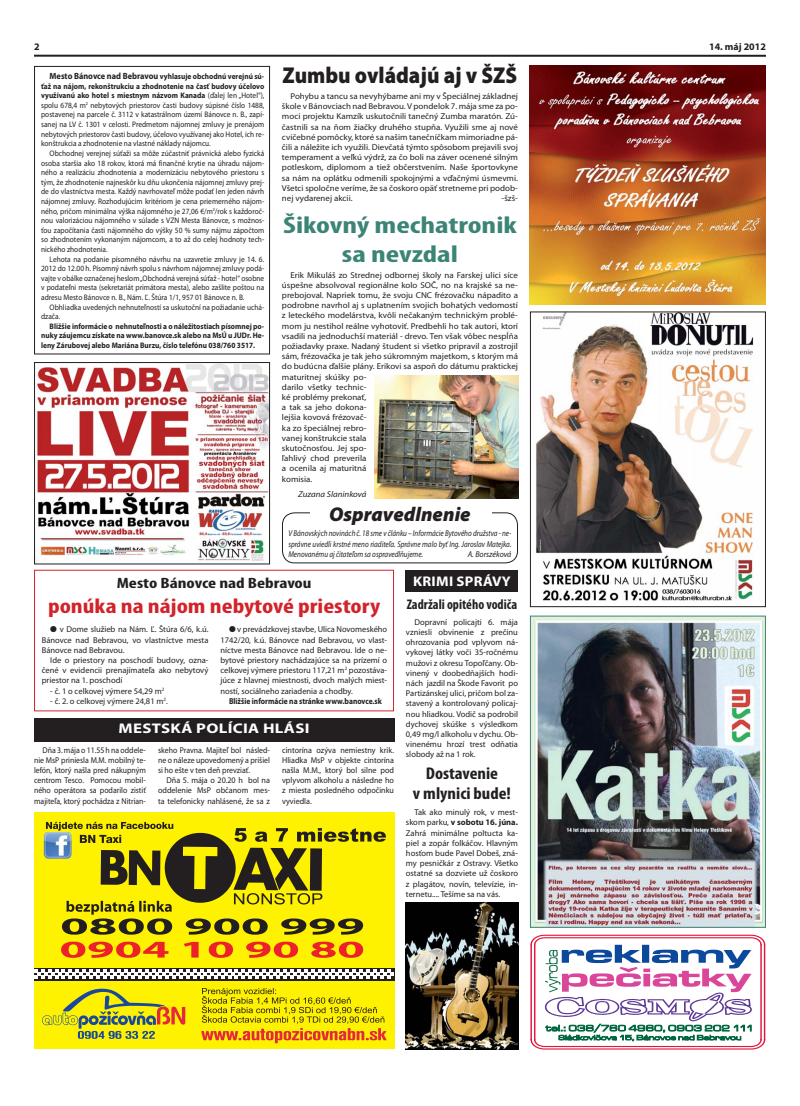
<style>
.page{position:relative;width:800px;height:1106px;background:#fff}
.page>*{position:absolute;margin:0;border:0;box-sizing:border-box;transform-origin:0 0}
.t1{font:700 condensed 24px/28.8px "Myriad Pro";color:#3b8476;text-align:center;scale:1.34 1}
.t2{font:900 23px "Myriad Pro";color:#231f20;scale:.91 1}
.t3{font:700 condensed 21px "Myriad Pro";color:#d2232a;scale:1.24 1}
.t4{font:italic 900 20px "Myriad Pro";color:#231f20}
.t5{font:700 condensed 17px/20.4px "Myriad Pro";color:#231f20;text-align:center;scale:1.1 1}
.t6{font:700 condensed 15px "Myriad Pro";color:#231f20;scale:1.28 1}
.t7{font:700 condensed 14px "Myriad Pro";color:#231f20}
.t8{font:700 14px "Myriad Pro";letter-spacing:.02em;color:#fff;scale:1.2 1}
.t9{font:700 14px "Myriad Pro";letter-spacing:.02em;color:#fff;scale:1.06 1}
.t10{font:700 10px "Myriad Pro";color:#231f20}
.t11{font:8.5px/10.2px "Myriad Pro";color:#231f20;scale:1.05 1}
.t12{font:8.5px/10.2px "Myriad Pro";color:#231f20;text-align:justify}
.t13{font:8.5px/10.2px "Myriad Pro";color:#231f20;text-align:justify;scale:.92 1}
.t14{font:8.5px/10.2px "Myriad Pro";color:#231f20;text-align:justify;scale:.95 1}
.t15{font:italic 8.5px/10.2px "Myriad Pro";color:#231f20;text-align:justify;scale:.84 1}
.t16{font:700 8.5px "Myriad Pro";color:#231f20;scale:.88 1}
.t17{font:italic 8.5px "Myriad Pro";color:#231f20;scale:1.05 1}
.t18{font:italic 8.5px "Myriad Pro";color:#231f20;scale:.94 1}
.t19{font:8px/9.6px "Myriad Pro";color:#231f20;text-align:justify;scale:.92 1}
.t20{font:700 8px/9.6px "Myriad Pro";color:#231f20;text-align:justify;scale:.92 1}
.s1{font-weight:700;font-size:9px}
.s2{font-weight:700}
.s3{font-family:"Dixieland Normal"}
</style>
<div class="page">
<hr style="left:34px;top:55px;width:731px;height:2px;background:#231f20">
<div style="left:34px;top:812px;width:360px;height:237px;background:#fff200"></div>
<svg style="left:61px;top:941px;width:302px;height:16px"></svg>
<div style="left:34px;top:968px;width:180px;height:12px;background:#231f20"></div>
<svg style="left:42px;top:988px;width:143px;height:50px"></svg>
<svg style="left:201px;top:988px;width:185px;height:55px"></svg>
<div style="left:214px;top:968px;width:180px;height:12px;background:#231f20"></div>
<svg style="left:34px;top:969px;width:360px;height:10px"></svg>
<img style="left:44px;top:832px;width:2px;height:27px">
<svg style="left:46px;top:821px;width:340px;height:113px"></svg>
<svg style="left:530px;top:934px;width:235px;height:115px"></svg>
<img style="left:532px;top:617px;width:231px;height:308px">
<img style="left:536px;top:313px;width:218px;height:288px">
<div style="left:530px;top:311px;width:235px;height:296px;border:1px solid #231f20"></div>
<img style="left:530px;top:66px;width:235px;height:239px">
<div style="left:34px;top:569px;width:360px;height:142px;border:1px solid #d2232a"></div>
<div style="left:34px;top:718px;width:360px;height:23px;background:#231f20"></div>
<svg style="left:34px;top:65px;width:236px;height:500px"></svg>
<img style="left:375px;top:375px;width:143px;height:123px">
<div style="left:406px;top:570px;width:112px;height:22px;background:#231f20"></div>
<img style="left:406px;top:902px;width:112px;height:147px">
<div style="left:282px;top:512px;width:236px;height:51px;border:1px solid #231f20;border-radius:12px"></div>
<div style="left:310px;top:511px;width:181px;height:13px;background:#fff"></div>
<p class="t10" style="left:34px;top:43px;width:7px">2</p>
<p class="t10" style="left:709px;top:43px;width:58px">14. máj 2012</p>
<p class="t19" style="left:41px;top:72px;width:244px;text-indent:9px"><span class="s1">Mesto Bánovce nad Bebravou</span> <span class="s2">vyhlasuje obchodnú verejnú sú&shy;ťaž na nájom, rekonštrukciu a zhodnotenie na časť budovy účelovo využívanú ako hotel s miestnym názvom Kanada</span> (ďalej len „Hotel“), spolu 678,4 m<sup>2</sup> nebytových priestorov časti budovy súpisné číslo 1488, postavenej na parcele č. 3112 v katastrálnom území Bánovce n. B., zapí&shy;sanej na LV č. 1301 v celosti. Predmetom nájomnej zmluvy je prenájom nebytových priestorov časti budovy, účelovo využívanej ako Hotel, ich re&shy;konštrukcia a zhodnotenie na vlastné náklady nájomcu.</p>
<p class="t19" style="left:41px;top:149px;width:244px;text-indent:9px">Obchodnej verejnej súťaži sa môže zúčastniť právnická alebo fyzická osoba staršia ako 18 rokov, ktorá má finančné krytie na úhradu nájom&shy;ného a realizáciu zhodnotenia a modernizáciu nebytového priestoru s tým, že zhodnotenie najneskôr ku dňu ukončenia nájomnej zmluvy prej&shy;de do vlastníctva mesta. Každý navrhovateľ môže podať len jeden návrh nájomnej zmluvy. Rozhodujúcim kritériom je cena priemerného nájom&shy;ného, pričom minimálna výška nájomného je 27,06 €/m<sup>2</sup>/rok s každoroč&shy;nou valorizáciou nájomného v súlade s VZN Mesta Bánovce, s možnos&shy;ťou započítania časti nájomného do výšky 50 % sumy nájmu zápočtom so zhodnotením vykonaným nájomcom, a to až do celej hodnoty tech&shy;nického zhodnotenia.</p>
<p class="t19" style="left:41px;top:255px;width:244px;text-indent:9px">Lehota na podanie písomného návrhu na uzavretie zmluvy je 14. 6.<br>2012 do 12.00 h. Písomný návrh spolu s návrhom nájomnej zmluvy podá&shy;vajte v obálke označenej heslom „Obchodná verejná súťaž - hotel“ osobne v podateľni mesta (sekretariát primátora mesta), alebo zašlite poštou na adresu Mesto Bánovce n. B., Nám. Ľ. Štúra 1/1, 957 01 Bánovce n. B.</p>
<p class="t19" style="left:41px;top:303px;width:244px;text-indent:9px">Obhliadka uvedených nehnuteľností sa uskutoční na požiadanie uchá&shy;dzača.</p>
<p class="t20" style="left:41px;top:322px;width:244px;text-indent:9px">Bližšie informácie o nehnuteľnosti a o náležitostiach písomnej po&shy;nuky záujemcu získate na www.banovce.sk alebo na MsÚ u JUDr. He&shy;leny Zárubovej alebo Mariána Burzu, číslo telefónu 038/760 3517.</p>
<h2 class="t2" style="left:282px;top:67px;width:259px">Zumbu ovládajú aj v ŠZŠ</h2>
<p class="t11" style="left:282px;top:92px;width:226px;text-align:justify;text-indent:9px">Pohybu a tancu sa nevyhýbame ani my v Špeciálnej základnej škole v Bánovciach nad Bebravou. V pondelok 7. mája sme za po&shy;moci projektu Kamzík uskutočnili tanečný Zumba maratón. Zú&shy;častnili sa na ňom žiačky druhého stupňa. Využili sme aj nové cvičebné pomôcky, ktoré sa našim tanečníčkam mimoriadne pá&shy;čili a náležite ich využili. Dievčatá týmto spôsobom prejavili svoj temperament a veľkú výdrž, za čo boli na záver ocenené silným potleskom, diplomom a tiež občerstvením. Naše športovkyne sa nám na oplátku odmenili spokojnými a vďačnými úsmevmi.<br>Všetci spoločne veríme, že sa čoskoro opäť stretneme pri podob&shy;nej vydarenej akcii.</p>
<p class="t11" style="left:501px;top:194px;width:17px">-šzš-</p>
<h1 class="t1" style="left:283px;top:213px;width:176px">Šikovný mechatronik sa nevzdal</h1>
<p class="t11" style="left:282px;top:270px;width:226px;text-indent:9px">Erik Mikuláš zo Strednej odbornej školy na Farskej ulici síce úspešne absolvoval regionálne kolo SOČ, no na krajské sa ne&shy;prebojoval. Napriek tomu, že svoju CNC frézovačku nápadito a podrobne navrhol aj s uplatnením svojich bohatých vedomostí z leteckého modelárstva, kvôli nečakaným technickým problé&shy;mom ju nestihol reálne vyhotoviť. Predbehli ho tak autori, ktorí vsadili na jednoduchší materiál - drevo. Ten však vôbec nespĺňa požiadavky praxe. Nadaný študent si všetko pripravil a zostrojil sám, frézovačka je tak jeho súkromným majetkom, s ktorým má do budúcna ďalšie plány. Erikovi sa aspoň do dátumu praktickej maturitnej skúšky po-<br>darilo všetky technic-<br>ké problémy prekonať,<br>a tak sa jeho dokona-<br>lejšia kovová frézovač-<br>ka zo špeciálnej rebro-<br>vanej konštrukcie stala<br>skutočnosťou. Jej spo-<br>ľahlivý chod preverila<br>a ocenila aj maturitná<br>komisia.</p>
<p class="t17" style="left:298px;top:491px;width:67px">Zuzana Slaninková</p>
<h3 class="t4" style="left:329px;top:506px;width:143px">Ospravedlnenie</h3>
<p class="t15" style="left:288px;top:529px;width:267px">V Bánovských novinách č. 18 sme v článku – Informácie Bytového družstva - ne&shy;správne uviedli krstné meno riaditeľa. Správne malo byť Ing. Jaroslav Matejka.<br>Menovanému aj čitateľom sa ospravedlňujeme.</p>
<p class="t18" style="left:467px;top:550px;width:48px">A. Borszéková</p>
<h3 class="t6" style="left:117px;top:577px;width:154px">Mesto Bánovce nad Bebravou</h3>
<h3 class="t3" style="left:48px;top:598px;width:269px">ponúka na nájom nebytové priestory</h3>
<p class="t12" style="left:42px;top:625px;width:168px;text-indent:9px"><span class="s3">-</span> v Dome služieb na Nám. Ľ. Štúra 6/6, k.ú.<br>Bánovce nad Bebravou, vo vlastníctve mesta Bánovce nad Bebravou.</p>
<p class="t12" style="left:42px;top:656px;width:168px;text-indent:9px">Ide o priestory na poschodí budovy, ozna&shy;čené v evidencii prenajímateľa ako nebytový priestor na 1. poschodí</p>
<p class="t12" style="left:50px;top:686px;width:115px">- č. 1 o celkovej výmere 54,29 m<sup>2</sup></p>
<p class="t12" style="left:50px;top:696px;width:119px">- č. 2. o celkovej výmere 24,81 m<sup>2</sup>.</p>
<p class="t12" style="left:220px;top:625px;width:168px;text-indent:9px"><span class="s3">-</span> v prevádzkovej stavbe, Ulica Novomeského 1742/20, k.ú. Bánovce nad Bebravou, vo vlast&shy;níctve mesta Bánovce nad Bebravou. Ide o ne&shy;bytové priestory nachádzajúce sa na prízemí o celkovej výmere priestoru 117,21 m<sup>2</sup> pozostáva&shy;júce z hlavnej miestnosti, dvoch malých miest&shy;ností, sociálneho zariadenia a chodby.</p>
<p class="t16" style="left:229px;top:697px;width:175px">Bližšie informácie na stránke www.banovce.sk</p>
<h3 class="t8" style="left:118px;top:723px;width:161px">MESTSKÁ POLÍCIA HLÁSI</h3>
<p class="t13" style="left:34px;top:745px;width:123px;text-indent:9px">Dňa 3. mája o 11.55 h na oddele&shy;nie MsP priniesla M.M. mobilný te&shy;lefón, ktorý našla pred nákupným centrom Tesco. Pomocou mobil&shy;ného operátora sa podarilo zistiť majiteľa, ktorý pochádza z Nitrian-</p>
<p class="t13" style="left:158px;top:745px;width:123px">skeho Pravna. Majiteľ bol násled&shy;ne o náleze upovedomený a prišiel si ho ešte v ten deň prevziať.</p>
<p class="t14" style="left:282px;top:745px;width:119px">cintorína ozýva nemiestny krik.<br>Hliadka MsP v objekte cintorína našla M.M., ktorý bol silne pod vplyvom alkoholu a následne ho z miesta posledného odpočinku vyviedla.</p>
<p class="t14" style="left:158px;top:776px;width:119px;text-indent:9px">Dňa 5. mája o 20.20 h bol na oddelenie MsP občanom mes&shy;ta telefonicky nahlásené, že sa z</p>
<h3 class="t9" style="left:413px;top:575px;width:94px">KRIMI SPRÁVY</h3>
<h3 class="t7" style="left:406px;top:599px;width:112px">Zadržali opitého vodiča</h3>
<p class="t12" style="left:406px;top:617px;width:113px;text-indent:9px">Dopravní policajti 6. mája vzniesli obvinenie z prečinu ohrozovania pod vplyvom ná&shy;vykovej látky voči 35-ročnému mužovi z okresu Topoľčany. Ob&shy;vinený v doobedňajších hodi&shy;nách jazdil na Škode Favorit po Partizánskej ulici, pričom bol za&shy;stavený a kontrolovaný policaj&shy;nou hliadkou. Vodič sa podrobil dychovej skúške s výsledkom 0,49 mg/l alkoholu v dychu. Ob&shy;vinenému hrozí trest odňatia slobody až na 1 rok.</p>
<h3 class="t5" style="left:413px;top:764px;width:91px">Dostavenie<br>v mlynici bude!</h3>
<p class="t12" style="left:406px;top:808px;width:113px;text-indent:9px">Tak ako minulý rok, v mest&shy;skom parku, <span class="s2">v sobotu 16. júna.<br></span>Zahrá minimálne poltucta ka&shy;piel a zopár folkáčov. Hlavným hosťom bude Pavel Dobeš, zná&shy;my pesničkár z Ostravy. Všetko ostatné sa dozviete už čoskoro z plagátov, novín, televízie, in&shy;ternetu.... Tešíme sa na vás.</p>
</div>
